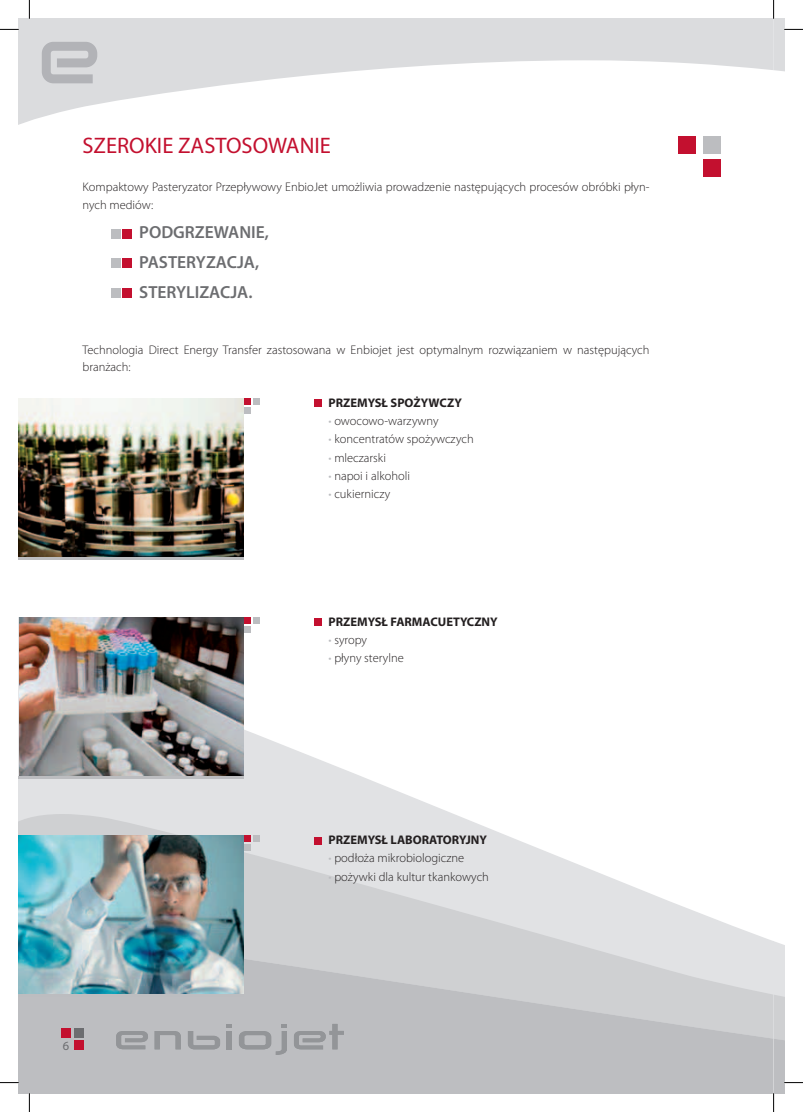
<style>
.page{position:relative;width:803px;height:1112px;background:#fff}
.page>*{position:absolute;margin:0;border:0;box-sizing:border-box;transform-origin:0 0}
.t1{font:22.5px "Myriad Pro";color:#c3102f}
.t2{font:600 17.5px/29.6px "Myriad Pro";color:#6c6d70}
.t3{font:300 12.5px/17.5px "Myriad Pro";color:#231f20}
.t4{font:700 12.5px "Myriad Pro";color:#231f20}
.t5{font:12.5px "Myriad Pro";color:#6c6d70}
.s1{color:#bcbdc0}
</style>
<div class="page">
<svg style="left:19px;top:19px;width:754px;height:106px;fill:#dbdcde"></svg>
<svg style="left:19px;top:730px;width:432px;height:83px;fill:#e1e2e4"></svg>
<svg style="left:19px;top:813px;width:737px;height:122px;fill:#e1e2e4"></svg>
<svg style="left:19px;top:935px;width:754px;height:157px;background:#c4c5c8"></svg>
<div style="left:74px;top:1027px;width:10px;height:10px;background:#6c6d70"></div>
<div style="left:74px;top:1040px;width:10px;height:9px;background:#c3102f"></div>
<div style="left:61px;top:1027px;width:10px;height:10px;background:#c3102f"></div>
<div style="left:703px;top:136px;width:17px;height:17px;background:#bcbdc0"></div>
<div style="left:703px;top:159px;width:17px;height:18px;background:#c3102f"></div>
<div style="left:678px;top:136px;width:18px;height:17px;background:#c3102f"></div>
<svg style="left:42px;top:42px;width:55px;height:41px;background:#c0c1c4"></svg>
<div style="left:226px;top:1030px;width:5px;height:19px;background:#939598"></div>
<svg style="left:188px;top:1030px;width:32px;height:19px"></svg>
<svg style="left:155px;top:1030px;width:26px;height:19px"></svg>
<svg style="left:116px;top:1030px;width:32px;height:18px"></svg>
<svg style="left:294px;top:1023px;width:50px;height:26px"></svg>
<svg style="left:226px;top:1023px;width:5px;height:3px"></svg>
<svg style="left:239px;top:1023px;width:48px;height:31px"></svg>
<div style="left:122px;top:229px;width:10px;height:9px;background:#c3102f"></div>
<div style="left:111px;top:229px;width:9px;height:9px;background:#bcbdc0"></div>
<div style="left:122px;top:258px;width:10px;height:10px;background:#c3102f"></div>
<div style="left:111px;top:258px;width:9px;height:10px;background:#bcbdc0"></div>
<div style="left:122px;top:288px;width:10px;height:9px;background:#c3102f"></div>
<div style="left:111px;top:288px;width:9px;height:9px;background:#bcbdc0"></div>
<div style="left:314px;top:399px;width:8px;height:8px;background:#c3102f"></div>
<div style="left:314px;top:618px;width:8px;height:7px;background:#c3102f"></div>
<div style="left:314px;top:836px;width:8px;height:8px;background:#c3102f"></div>
<img style="left:19px;top:398px;width:225px;height:159px">
<hr style="left:19px;top:557px;width:225px;height:3px;background:#bcbdc0">
<img style="left:20px;top:617px;width:224px;height:158px">
<img style="left:19px;top:835px;width:225px;height:158px">
<div style="left:253px;top:398px;width:7px;height:7px;background:#bcbdc0"></div>
<div style="left:244px;top:407px;width:7px;height:7px;background:#bcbdc0"></div>
<div style="left:244px;top:398px;width:7px;height:7px;background:#c3102f"></div>
<div style="left:253px;top:617px;width:7px;height:6px;background:#bcbdc0"></div>
<div style="left:244px;top:625px;width:7px;height:7px;background:#bcbdc0"></div>
<div style="left:244px;top:617px;width:7px;height:6px;background:#c3102f"></div>
<div style="left:253px;top:835px;width:7px;height:7px;background:#bcbdc0"></div>
<div style="left:244px;top:844px;width:7px;height:7px;background:#bcbdc0"></div>
<div style="left:244px;top:835px;width:7px;height:7px;background:#c3102f"></div>
<hr style="left:19px;top:993px;width:225px;height:3px;background:#bcbdc0">
<hr style="left:19px;top:775px;width:225px;height:3px;background:#bcbdc0">
<svg style="left:0;top:29px;width:19px;height:1px"></svg>
<svg style="left:0;top:1081px;width:19px;height:2px"></svg>
<svg style="left:29px;top:0;width:1px;height:19px"></svg>
<svg style="left:29px;top:1092px;width:1px;height:19px"></svg>
<svg style="left:773px;top:0;width:30px;height:72px"></svg>
<svg style="left:773px;top:941px;width:30px;height:170px"></svg>
<h1 class="t1" style="left:83px;top:137px;width:250px">SZEROKIE ZASTOSOWANIE</h1>
<p class="t3" style="left:83px;top:179px;width:568px">Kompaktowy Pasteryzator Przepływowy EnbioJet umożliwia prowadzenie następujących procesów obróbki płyn&shy;nych mediów:</p>
<h2 class="t2" style="left:139px;top:219px;width:131px">PODGRZEWANIE,<br>PASTERYZACJA,<br>STERYLIZACJA.</h2>
<p class="t3" style="left:83px;top:342px;width:568px">Technologia Direct Energy Transfer zastosowana w Enbiojet jest optymalnym rozwiązaniem w następujących branżach:</p>
<p class="t4" style="left:328px;top:398px;width:135px">PRZEMYSŁ SPOŻYWCZY</p>
<p class="t3" style="left:328px;top:413px;width:112px"><span class="s1">•</span> owocowo-warzywny</p>
<p class="t3" style="left:328px;top:431px;width:147px"><span class="s1">•</span> koncentratów spożywczych</p>
<p class="t3" style="left:328px;top:450px;width:59px"><span class="s1">•</span> mleczarski</p>
<p class="t3" style="left:328px;top:468px;width:83px"><span class="s1">•</span> napoi i alkoholi</p>
<p class="t3" style="left:328px;top:486px;width:63px"><span class="s1">•</span> cukierniczy</p>
<p class="t4" style="left:328px;top:616px;width:171px">PRZEMYSŁ FARMACUETYCZNY</p>
<p class="t3" style="left:328px;top:632px;width:40px"><span class="s1">•</span> syropy</p>
<p class="t3" style="left:328px;top:650px;width:77px"><span class="s1">•</span> płyny sterylne</p>
<p class="t5" style="left:63px;top:1040px;width:8px">6</p>
<p class="t4" style="left:328px;top:835px;width:160px">PRZEMYSŁ LABORATORYJNY</p>
<p class="t3" style="left:328px;top:850px;width:137px"><span class="s1">•</span> podłoża mikrobiologiczne</p>
<p class="t3" style="left:328px;top:868px;width:162px"><span class="s1">•</span> pożywki dla kultur tkankowych</p>
</div>
